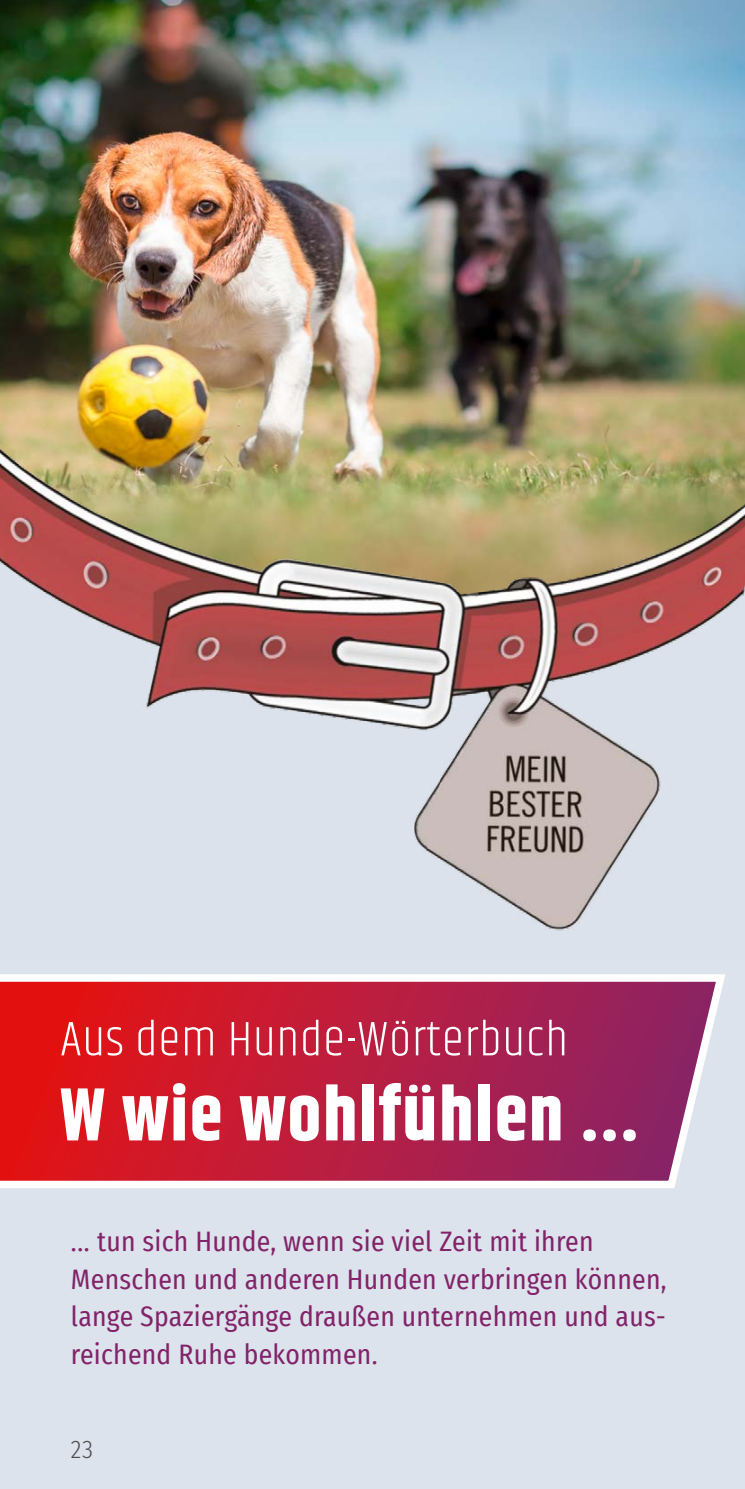
<style>
.page{position:relative;width:745px;height:1489px;background:#fff}
.page>*{position:absolute;margin:0;border:0;box-sizing:border-box;transform-origin:0 0}
.P_Hunde-Wörterbuch_Text{font:700 75px "Khand";letter-spacing:.02em;color:#fff}
.P_Hunde-Wörterbuch{font:300 50px "Khand";letter-spacing:.02em;color:#fff}
.P_Hunde-Wörterbuch_Text-2{font:27.5px/37.5px "Fira Sans Condensed";letter-spacing:.01em;color:#822369}
.t1{font:300 25px "Fira Sans Condensed";color:#4c4b4e}
</style>
<div class="page">
<div style="left:0;top:0;width:744px;height:1488px;background:#dce3ec"></div>
<svg style="left:0;top:974px;width:725px;height:214px;background:#c03451"></svg>
<img style="left:0;top:0;width:744px;height:325px">
<img style="left:0;top:325px;width:744px;height:606px">
<p class="P_Hunde-Wörterbuch" style="left:60px;top:1009px;width:508px">Aus dem Hunde-Wörterbuch</p>
<p class="P_Hunde-Wörterbuch_Text" style="left:60px;top:1061px;width:579px">W wie wohlfühlen ...</p>
<p class="P_Hunde-Wörterbuch_Text-2" style="left:71px;top:1222px;width:596px">... tun sich Hunde, wenn sie viel Zeit mit ihren Menschen und anderen Hunden verbringen können, lange Spaziergänge draußen unternehmen und aus&shy;reichend Ruhe bekommen.</p>
<p class="t1" style="left:71px;top:1431px;width:24px">23</p>
</div>
